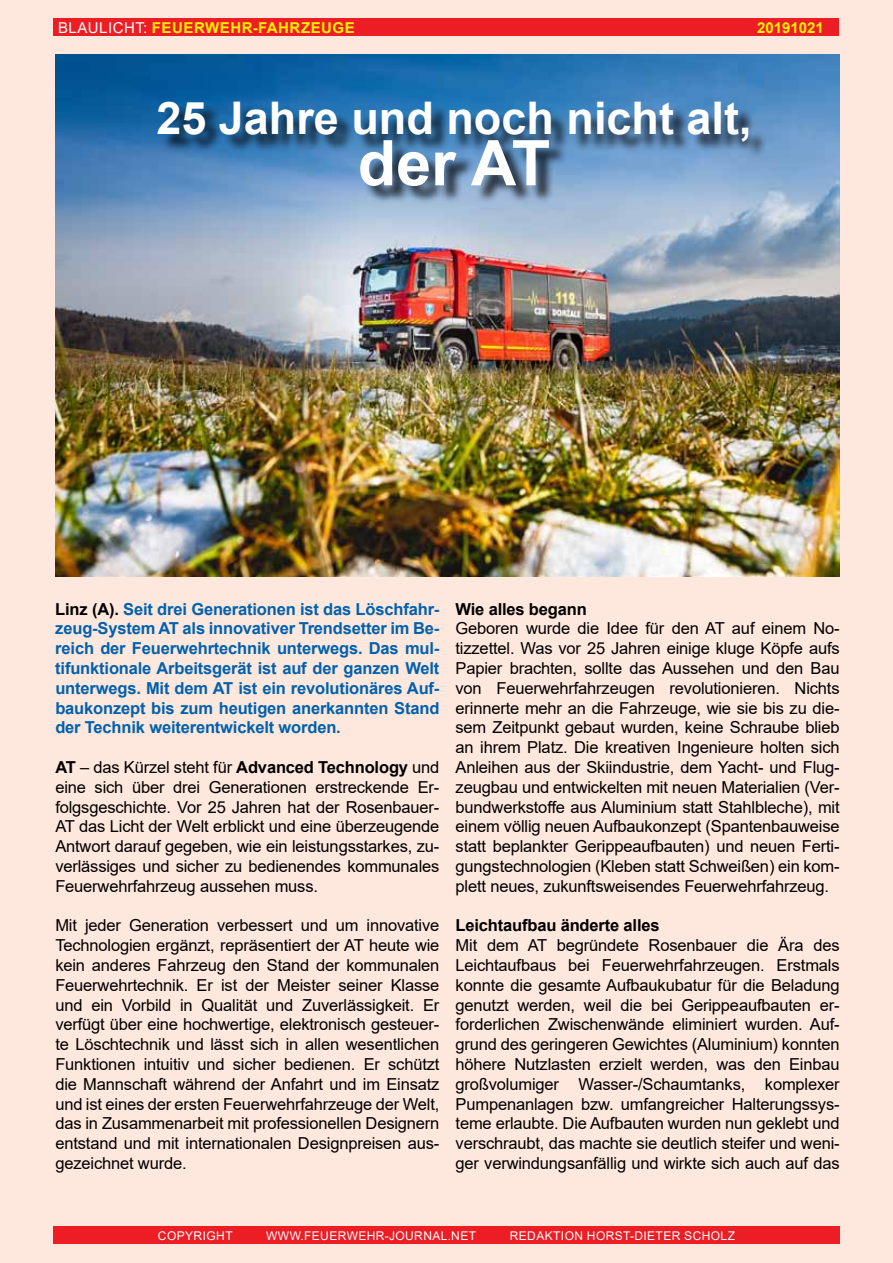
<style>
.page{position:relative;width:893px;height:1263px;background:#fee7dc}
.page>*{position:absolute;margin:0;border:0;box-sizing:border-box;transform-origin:0 0}
.t1{font:700 63px "Arial";color:#fff}
.t2{font:700 45px "Arial";color:#fff}
.t3{font:16.5px/19.8px "Arial";letter-spacing:-.01em;color:#000;text-align:justify}
.t4{font:700 16.5px/19.8px "Arial";letter-spacing:-.01em;color:#0061af;text-align:justify}
.t5{font:700 16.5px "Arial";letter-spacing:-.01em;color:#000}
.t6{font:700 15px "Arial";letter-spacing:.035em;color:#fff200}
.t7{font:700 15px "Arial";color:#fff200}
.t8{font:12px "Arial";letter-spacing:.035em;color:#fff}
.s1{font-weight:400;color:#fff}
.s2{color:#000}
.s3{font-weight:700}
</style>
<div class="page">
<div style="left:53px;top:1226px;width:787px;height:18px;background:#ed1d24"></div>
<div style="left:54px;top:18px;width:785px;height:18px;background:#ed1d24"></div>
<img style="left:55px;top:54px;width:784px;height:523px">
<div style="left:161px;top:104px;width:606px;height:101px;background:#000;opacity:.75"></div>
<p class="t6" style="left:58px;top:17px;width:298px"><span class="s1">Blaulicht:</span> Feuerwehr-Fahrzeuge</p>
<p class="t7" style="left:757px;top:17px;width:68px">20191021</p>
<h2 class="t2" style="left:156px;top:87px;width:597px">25 Jahre und noch nicht alt,</h2>
<h1 class="t1" style="left:358px;top:119px;width:194px">der AT</h1>
<p class="t4" style="left:55px;top:599px;width:386px"><span class="s2">Linz (A).</span> Seit drei Generationen ist das Löschfahr&shy;zeug-System AT als innovativer Trendsetter im Be&shy;reich der Feuerwehrtechnik unterwegs. Das mul&shy;tifunktionale Arbeitsgerät ist auf der ganzen Welt unterwegs. Mit dem AT ist ein revolutionäres Auf&shy;baukonzept bis zum heutigen anerkannten Stand der Technik weiterentwickelt worden.</p>
<p class="t3" style="left:55px;top:757px;width:386px"><span class="s3">AT</span> – das Kürzel steht für <span class="s3">Advanced Technology</span> und eine sich über drei Generationen erstreckende Er&shy;folgsgeschichte. Vor 25 Jahren hat der Rosenbauer-AT das Licht der Welt erblickt und eine überzeugende Antwort darauf gegeben, wie ein leistungsstarkes, zu&shy;verlässiges und sicher zu bedienendes kommunales Feuerwehrfahrzeug aussehen muss.</p>
<p class="t3" style="left:55px;top:916px;width:386px">Mit jeder Generation verbessert und um innovative Technologien ergänzt, repräsentiert der AT heute wie kein anderes Fahrzeug den Stand der kommunalen Feuerwehrtechnik. Er ist der Meister seiner Klasse und ein Vorbild in Qualität und Zuverlässigkeit. Er verfügt über eine hochwertige, elektronisch gesteuer&shy;te Löschtechnik und lässt sich in allen wesentlichen Funktionen intuitiv und sicher bedienen. Er schützt die Mannschaft während der Anfahrt und im Einsatz und ist eines der ersten Feuerwehrfahrzeuge der Welt, das in Zusammenarbeit mit professionellen Designern entstand und mit internationalen Designpreisen aus&shy;gezeichnet wurde.</p>
<p class="t5" style="left:456px;top:597px;width:133px">Wie alles begann</p>
<p class="t3" style="left:456px;top:619px;width:386px">Geboren wurde die Idee für den AT auf einem No&shy;tizzettel. Was vor 25 Jahren einige kluge Köpfe aufs Papier brachten, sollte das Aussehen und den Bau von Feuerwehrfahrzeugen revolutionieren. N ichts erinnerte mehr an die Fahrzeuge, wie sie bis zu die&shy;sem Zeitpunkt gebaut wurden, keine Schraube blieb an ihrem Platz. Die kreativen I ngenieure holten sich Anleihen aus der Skiindustrie, dem Yacht- und Flug&shy;zeugbau und entwickelten mit neuen Materialien (Ver&shy;bundwerkstoffe aus Aluminium statt Stahlbleche), mit einem völlig neuen Aufbaukonzept (Spantenbauweise statt beplankter Gerippeaufbauten) und neuen Ferti&shy;gungstechnologien (Kleben statt Schweißen) ein kom&shy;plett neues, zukunftsweisendes Feuerwehrfahrzeug.</p>
<p class="t5" style="left:456px;top:914px;width:206px">Leichtaufbau änderte alles</p>
<p class="t3" style="left:456px;top:935px;width:386px">Mit dem AT begründete Rosenbauer die Ära des Leichtaufbaus bei Feuerwehrfahrzeugen. Erstmals konnte die gesamte Aufbaukubatur für die Beladung genutzt werden, weil die bei Gerippeaufbauten er&shy;forderlichen Zwischenwände eliminiert wurden. Auf&shy;grund des geringeren Gewichtes (Aluminium) konnten höhere N utzlasten erzielt werden, was den Einbau großvolumiger Wasser-/Schaumtanks, komplexer Pumpenanlagen bzw. umfangreicher Halterungssys&shy;teme erlaubte. Die Aufbauten wurden nun geklebt und verschraubt, das machte sie deutlich steifer und weni&shy;ger verwindungsanfällig und wirkte sich auch auf das</p>
<p class="t8" style="left:158px;top:1227px;width:76px">Copyright</p>
<p class="t8" style="left:266px;top:1227px;width:211px">www.feuerwehr-journal.net</p>
<p class="t8" style="left:510px;top:1227px;width:227px">Redaktion Horst-Dieter Scholz</p>
</div>
